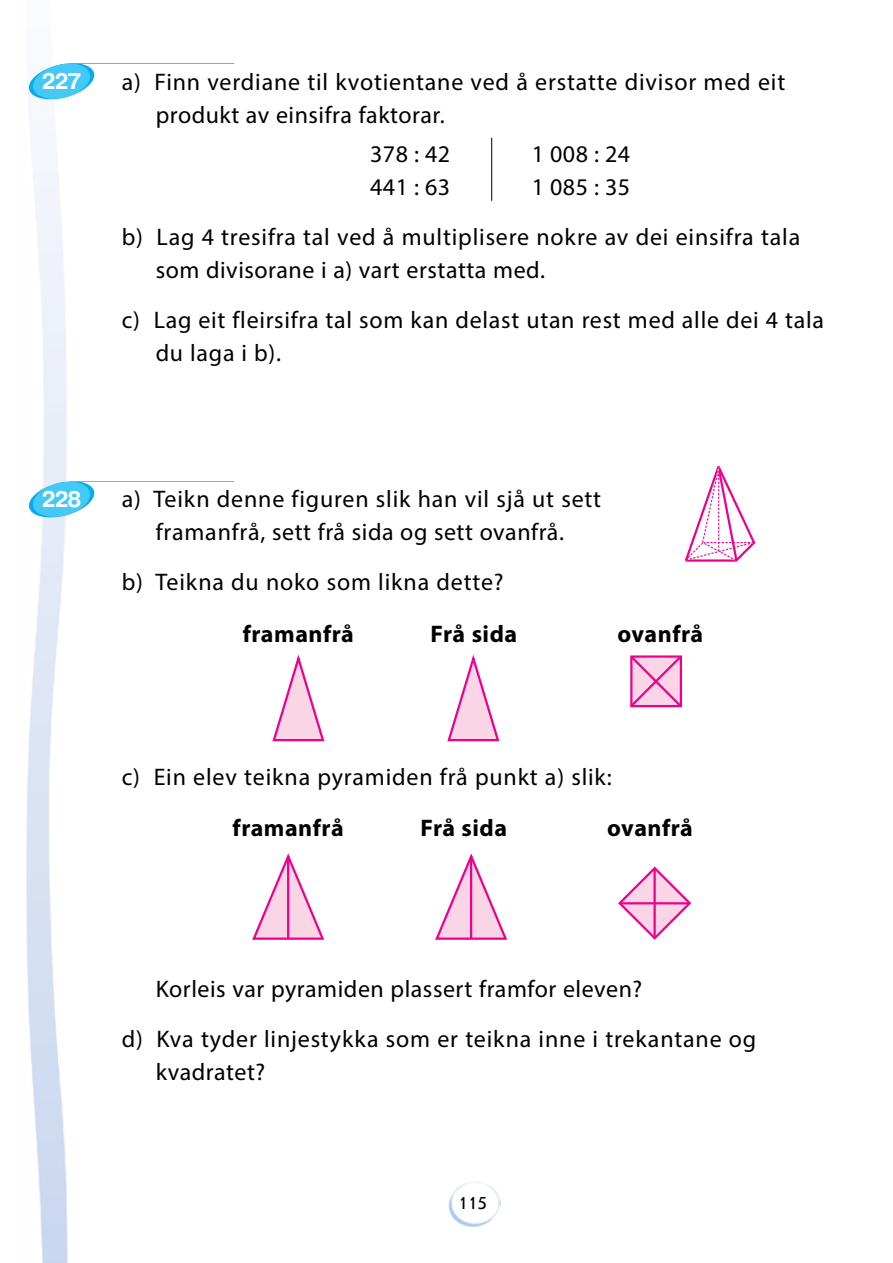
<style>
.page{position:relative;width:893px;height:1263px;background:#fff}
.page>*{position:absolute;margin:0;border:0;box-sizing:border-box;transform-origin:0 0}
.t1{font:24px/33px "Myriad Pro";letter-spacing:.03em;color:#000}
.t2{font:700 24px "Myriad Pro";letter-spacing:.02em;color:#000}
.t3{font:700 22.5px "Pragmatica C";letter-spacing:-.05em;color:#fff;scale:.95 1}
.t4{font:18px "Journal Sans C";color:#000}
</style>
<div class="page">
<img style="left:26px;top:134px;width:42px;height:1129px">
<svg style="left:28px;top:63px;width:206px;height:37px"></svg>
<hr style="left:491px;top:138px;width:1px;height:63px;background:#000">
<svg style="left:27px;top:479px;width:207px;height:41px"></svg>
<svg style="left:685px;top:465px;width:71px;height:97px"></svg>
<svg style="left:272px;top:656px;width:53px;height:86px"></svg>
<svg style="left:447px;top:656px;width:53px;height:86px"></svg>
<svg style="left:630px;top:655px;width:53px;height:53px;background:#f69ecf"></svg>
<svg style="left:618px;top:866px;width:74px;height:74px"></svg>
<hr style="left:620px;top:902px;width:69px;height:2px;background:#ec008c">
<hr style="left:653px;top:868px;width:3px;height:70px;background:#ec008c">
<svg style="left:252px;top:853px;width:73px;height:87px"></svg>
<hr style="left:287px;top:856px;width:2px;height:83px;background:#ec008c">
<svg style="left:435px;top:853px;width:73px;height:87px"></svg>
<hr style="left:470px;top:856px;width:2px;height:83px;background:#ec008c">
<img style="left:448px;top:1181px;width:53px;height:46px">
<p class="t3" style="left:42px;top:69px;width:43px">227</p>
<p class="t1" style="left:156px;top:65px;width:631px;text-indent:-34px">a) Finn verdiane til kvotientane ved å erstatte divisor med eit produkt av einsifra faktorar.</p>
<p class="t1" style="left:370px;top:137px;width:82px">378 : 42<br>441 : 63</p>
<p class="t1" style="left:532px;top:137px;width:100px">1 008 : 24<br>1 085 : 35</p>
<p class="t1" style="left:156px;top:220px;width:646px;text-indent:-34px">b) Lag 4 tresifra tal ved å multiplisere nokre av dei einsifra tala som divisorane i a) vart erstatta med.</p>
<p class="t1" style="left:156px;top:303px;width:670px;text-indent:-34px">c) Lag eit fleirsifra tal som kan delast utan rest med alle dei 4 tala du laga i b).</p>
<p class="t3" style="left:42px;top:487px;width:43px">228</p>
<p class="t1" style="left:122px;top:482px;width:481px;text-align:center">a) Teikn denne figuren slik han vil sjå ut sett framanfrå, sett frå sida og sett ovanfrå.</p>
<p class="t1" style="left:122px;top:565px;width:384px">b) Teikna du noko som likna dette?</p>
<p class="t2" style="left:243px;top:618px;width:113px">framanfrå</p>
<p class="t2" style="left:431px;top:618px;width:88px">Frå sida</p>
<p class="t2" style="left:617px;top:618px;width:87px">ovanfrå</p>
<p class="t1" style="left:122px;top:760px;width:492px">c) Ein elev teikna pyramiden frå punkt a) slik:</p>
<p class="t2" style="left:233px;top:812px;width:113px">framanfrå</p>
<p class="t2" style="left:420px;top:812px;width:88px">Frå sida</p>
<p class="t2" style="left:607px;top:812px;width:87px">ovanfrå</p>
<p class="t1" style="left:122px;top:963px;width:636px;line-height:49.9px;text-indent:34px">Korleis var pyramiden plassert framfor eleven?<br>d) Kva tyder linjestykka som er teikna inne i trekantane og</p>
<p class="t1" style="left:156px;top:1055px;width:111px">kvadratet?</p>
<p class="t4" style="left:459px;top:1194px;width:30px">115</p>
</div>
